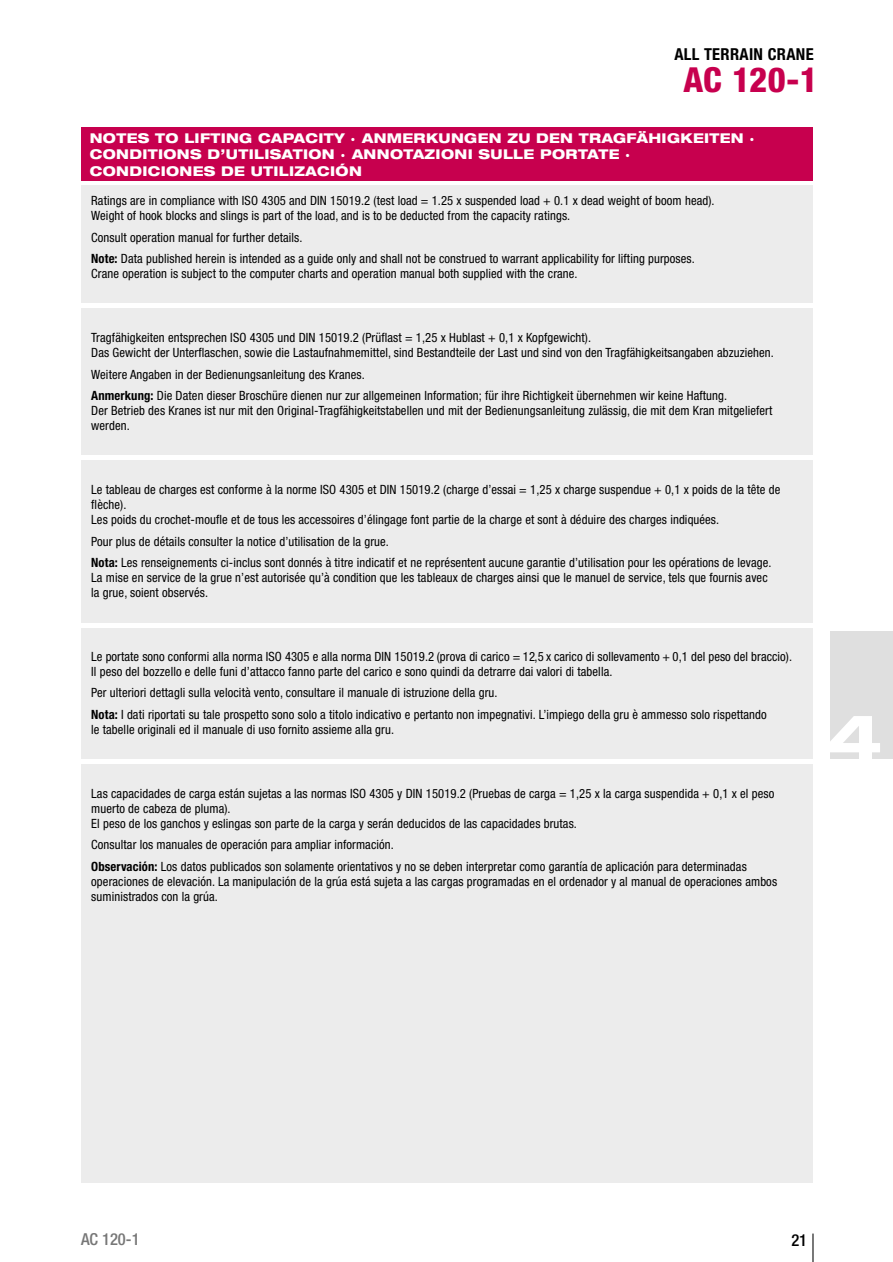
<style>
.page{position:relative;width:893px;height:1262px;background:#fff}
.page>*{position:absolute;margin:0;border:0;box-sizing:border-box;transform-origin:0 0}
.t1{font:800 expanded 63px "Helvetica Neue";color:#fff}
.t2{font:800 condensed 34.5px "Helvetica Neue";color:#c7004e}
.t3{font:700 condensed 16.5px "Helvetica Neue";letter-spacing:.02em;color:#000}
.t4{font:500 condensed 16.5px "Helvetica Neue";color:#777}
.t5{font:500 condensed 16.5px "Helvetica Neue";color:#000}
.t6{font:800 expanded 13.5px/16.2px "Helvetica Neue";letter-spacing:.025em;color:#fff}
.t7{font:condensed 12.75px/15px "Helvetica Neue";letter-spacing:.01em;color:#000}
.s1{font-weight:700}
</style>
<div class="page">
<svg style="left:812px;top:1233px;width:1px;height:28px"></svg>
<div style="left:830px;top:631px;width:62px;height:128px;background:#dfdfdf"></div>
<div style="left:81px;top:128px;width:732px;height:53px;background:#c7004e"></div>
<div style="left:81px;top:185px;width:732px;height:997px;background:#ececec"></div>
<hr style="left:77px;top:303px;width:740px;height:4px;background:#fff">
<hr style="left:77px;top:455px;width:740px;height:4px;background:#fff">
<hr style="left:77px;top:623px;width:740px;height:4px;background:#fff">
<hr style="left:77px;top:759px;width:740px;height:4px;background:#fff">
<p class="t3" style="left:674px;top:48px;width:141px">ALL TERRAIN CRANE</p>
<h2 class="t2" style="left:683px;top:67px;width:136px">AC 120-1</h2>
<p class="t6" style="left:90px;top:131px;width:666px">NOTES TO LIFTING CAPACITY · ANMERKUNGEN ZU DEN TRAGFÄHIGKEITEN ·<br>CONDITIONS D’UTILISATION · ANNOTAZIONI SULLE PORTATE ·<br>CONDICIONES DE UTILIZACIÓN</p>
<p class="t7" style="left:91px;top:194px;width:625px">Ratings are in compliance with ISO 4305 and DIN 15019.2 (test load = 1.25 x suspended load + 0.1 x dead weight of boom head).<br>Weight of hook blocks and slings is part of the load, and is to be deducted from the capacity ratings.</p>
<p class="t7" style="left:91px;top:227px;width:605px;line-height:21.5px">Consult operation manual for further details.<br><span class="s1">Note:</span> Data published herein is intended as a guide only and shall not be construed to warrant applicability for lifting purposes.</p>
<p class="t7" style="left:91px;top:267px;width:488px">Crane operation is subject to the computer charts and operation manual both supplied with the crane.</p>
<p class="t7" style="left:91px;top:331px;width:684px">Tragfähigkeiten entsprechen ISO 4305 und DIN 15019.2 (Prüflast = 1,25 x Hublast + 0,1 x Kopfgewicht).<br>Das Gewicht der Unterflaschen, sowie die Lastaufnahmemittel, sind Bestandteile der Last und sind von den Tragfähigkeitsangaben abzuziehen.</p>
<p class="t7" style="left:91px;top:364px;width:637px;line-height:21.5px">Weitere Angaben in der Bedienungsanleitung des Kranes.<br><span class="s1">Anmerkung:</span> Die Daten dieser Broschüre dienen nur zur allgemeinen Information; für ihre Richtigkeit übernehmen wir keine Haftung.</p>
<p class="t7" style="left:91px;top:404px;width:682px">Der Betrieb des Kranes ist nur mit den Original-Tragfähigkeitstabellen und mit der Bedienungsanleitung zulässig, die mit dem Kran mitgeliefert werden.</p>
<p class="t7" style="left:91px;top:483px;width:690px">Le tableau de charges est conforme à la norme ISO 4305 et DIN 15019.2 (charge d’essai = 1,25 x charge suspendue + 0,1 x poids de la tête de flèche).<br>Les poids du crochet-moufle et de tous les accessoires d’élingage font partie de la charge et sont à déduire des charges indiquées.</p>
<p class="t7" style="left:91px;top:531px;width:682px;line-height:21.5px">Pour plus de détails consulter la notice d’utilisation de la grue.<br><span class="s1">Nota:</span> Les renseignements ci-inclus sont donnés à titre indicatif et ne représentent aucune garantie d’utilisation pour les opérations de levage.</p>
<p class="t7" style="left:91px;top:571px;width:678px">La mise en service de la grue n’est autorisée qu’à condition que les tableaux de charges ainsi que le manuel de service, tels que fournis avec la grue, soient observés.</p>
<p class="t7" style="left:91px;top:650px;width:702px">Le portate sono conformi alla norma ISO 4305 e alla norma DIN 15019.2 (prova di carico = 12,5 x carico di sollevamento + 0,1 del peso del braccio).<br>Il peso del bozzello e delle funi d’attacco fanno parte del carico e sono quindi da detrarre dai valori di tabella.</p>
<p class="t7" style="left:91px;top:683px;width:677px;line-height:21.5px">Per ulteriori dettagli sulla velocità vento, consultare il manuale di istruzione della gru.<br><span class="s1">Nota:</span> I dati riportati su tale prospetto sono solo a titolo indicativo e pertanto non impegnativi. L’impiego della gru è ammesso solo rispettando</p>
<p class="t7" style="left:91px;top:723px;width:304px">le tabelle originali ed il manuale di uso fornito assieme alla gru.</p>
<p class="t7" style="left:91px;top:787px;width:684px">Las capacidades de carga están sujetas a las normas ISO 4305 y DIN 15019.2 (Pruebas de carga = 1,25 x la carga suspendida + 0,1 x el peso muerto de cabeza de pluma).<br>El peso de los ganchos y eslingas son parte de la carga y serán deducidos de las capacidades brutas.</p>
<p class="t7" style="left:91px;top:835px;width:657px;line-height:21.5px">Consultar los manuales de operación para ampliar información.<br><span class="s1">Observación:</span> Los datos publicados son solamente orientativos y no se deben interpretar como garantía de aplicación para determinadas</p>
<p class="t7" style="left:91px;top:875px;width:687px">operaciones de elevación. La manipulación de la grúa está sujeta a las cargas programadas en el ordenador y al manual de operaciones ambos suministrados con la grúa.</p>
<h1 class="t1" style="left:826px;top:713px;width:57px">4</h1>
<p class="t4" style="left:81px;top:1232px;width:60px">AC 120-1</p>
<p class="t5" style="left:791px;top:1234px;width:17px">21</p>
</div>
